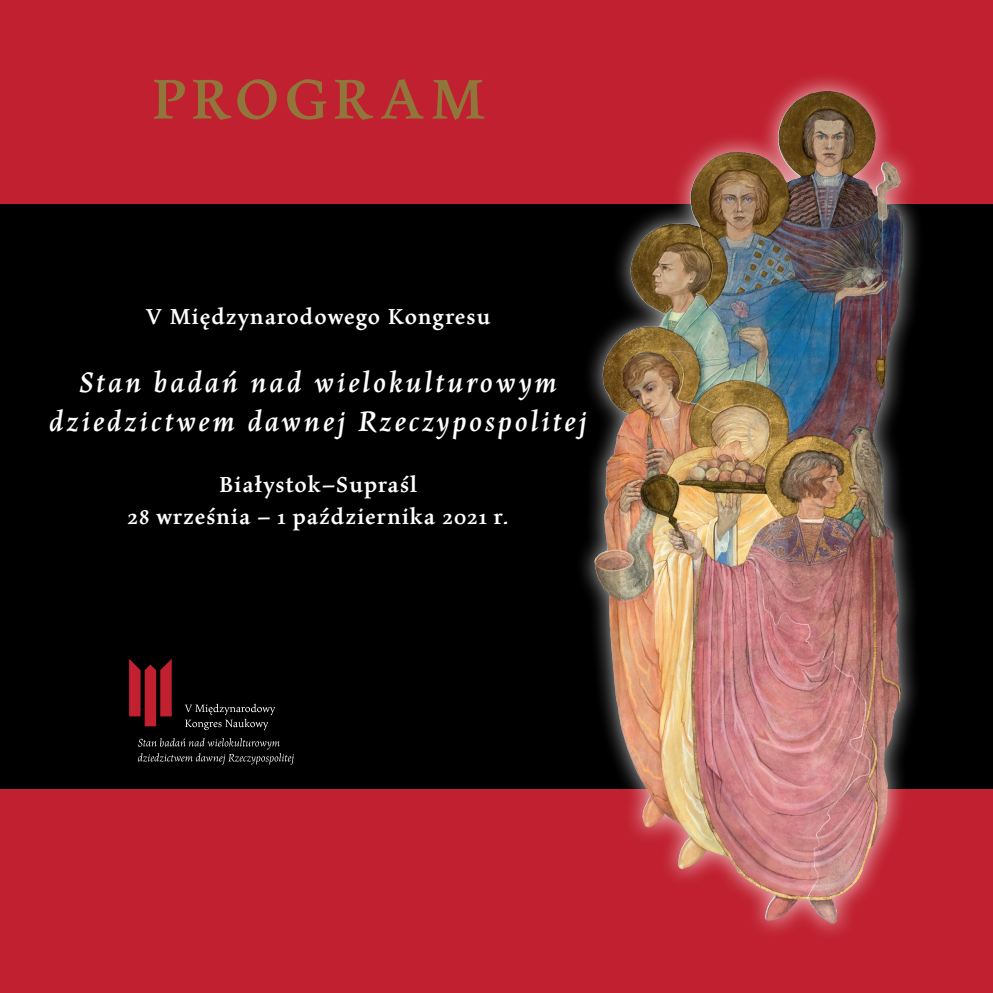
<style>
.page{position:relative;width:993px;height:993px;background:#fff}
.page>*{position:absolute;margin:0;border:0;box-sizing:border-box;transform-origin:0 0}
.t1{font:700 63px "Maiola";letter-spacing:.075em;color:#91763c}
.t2{font:italic 700 31.5px/38.5px "Maiola";letter-spacing:.1em;color:#fff;text-align:center}
.t3{font:700 24.5px/31.5px "Maiola";letter-spacing:.05em;color:#fff;text-align:center}
</style>
<div class="page">
<div style="left:0;top:0;width:992px;height:992px;background:#000"></div>
<div style="left:0;top:0;width:992px;height:203px;background:#c0202f"></div>
<div style="left:0;top:789px;width:992px;height:203px;background:#c0202f"></div>
<div style="left:574px;top:74px;width:349px;height:868px;background:#fff;opacity:.75"></div>
<img style="left:777px;top:91px;width:49px;height:75px">
<svg style="left:129px;top:659px;width:43px;height:67px"></svg>
<svg style="left:138px;top:738px;width:156px;height:26px"></svg>
<svg style="left:185px;top:703px;width:90px;height:27px"></svg>
<h1 class="t1" style="left:152px;top:54px;width:334px">PROGRAM</h1>
<p class="t3" style="left:146px;top:300px;width:346px">V Międzynarodowego Kongresu</p>
<p class="t2" style="left:50px;top:362px;width:538px">Stan badań nad wielokulturowym dziedzictwem dawnej Rzeczypospolitej</p>
<p class="t3" style="left:128px;top:468px;width:382px">Białystok–Supraśl<br>28 września – 1 października 2021 r.</p>
</div>
